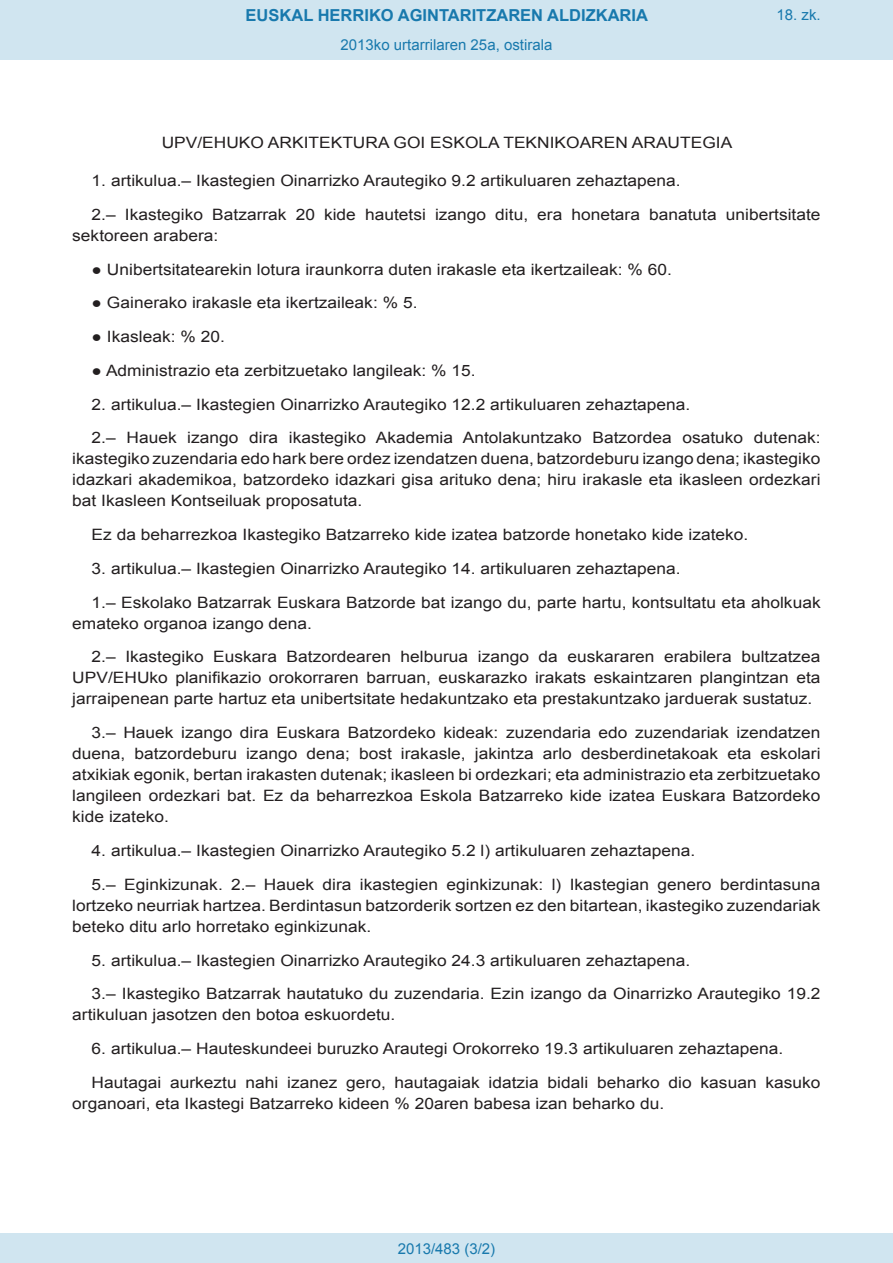
<style>
.page{position:relative;width:893px;height:1263px;background:#fff}
.page>*{position:absolute;margin:0;border:0;box-sizing:border-box;transform-origin:0 0}
.t1{font:700 16.5px "Arial";color:#1879ad}
.BOPVDetalle{font:15.6px/21px "Arial";color:#231f20;scale:1.11 1}
.BOPVDetalleNivel1{font:15.6px "Arial";color:#231f20;scale:1.11 1}
.BOPVClave{font:15.6px "Arial";color:#231f20;scale:1.11 1}
.Paginacion_Centro{font:15px "Arial";color:#1879ad}
</style>
<div class="page">
<div style="left:0;top:0;width:893px;height:60px;background:#d0e5f0"></div>
<div style="left:0;top:1233px;width:893px;height:30px;background:#d0e5f0"></div>
<p class="t1" style="left:246px;top:4px;width:404px">EUSKAL HERRIKO AGINTARITZAREN ALDIZKARIA</p>
<p class="Paginacion_Centro" style="left:341px;top:35px;width:213px">2013ko urtarrilaren 25a, ostirala</p>
<p class="Paginacion_Centro" style="left:776px;top:5px;width:46px">18. zk.</p>
<p class="BOPVClave" style="left:162px;top:132px;width:516px">UPV/EHUKO ARKITEKTURA GOI ESKOLA TEKNIKOAREN ARAUTEGIA</p>
<p class="BOPVDetalle" style="left:92px;top:170px;width:532px">1. artikulua.– Ikastegien Oinarrizko Arautegiko 9.2 artikuluaren zehaztapena.</p>
<p class="BOPVDetalle" style="left:72px;top:204px;width:676px;text-indent:19px">2.– Ikastegiko Batzarrak 20 kide hautetsi izango ditu, era honetara banatuta unibertsitate sektoreen arabera:</p>
<p class="BOPVDetalleNivel1" style="left:92px;top:259px;width:524px">● Unibertsitatearekin lotura iraunkorra duten irakasle eta ikertzaileak: % 60.</p>
<p class="BOPVDetalleNivel1" style="left:92px;top:293px;width:295px">● Gainerako irakasle eta ikertzaileak: % 5.</p>
<p class="BOPVDetalleNivel1" style="left:92px;top:326px;width:122px">● Ikasleak: % 20.</p>
<p class="BOPVDetalleNivel1" style="left:92px;top:360px;width:347px">● Administrazio eta zerbitzuetako langileak: % 15.</p>
<p class="BOPVDetalle" style="left:92px;top:394px;width:541px">2. artikulua.– Ikastegien Oinarrizko Arautegiko 12.2 artikuluaren zehaztapena.</p>
<p class="BOPVDetalle" style="left:72px;top:428px;width:676px;text-align:justify;text-indent:19px">2.– Hauek izango dira ikastegiko Akademia Antolakuntzako Batzordea osatuko dutenak: ikastegiko zuzendaria edo hark bere ordez izendatzen duena, batzordeburu izango dena; ikastegiko idazkari akademikoa, batzordeko idazkari gisa arituko dena; hiru irakasle eta ikasleen ordezkari bat Ikasleen Kontseiluak proposatuta.</p>
<p class="BOPVDetalle" style="left:92px;top:524px;width:593px">Ez da beharrezkoa Ikastegiko Batzarreko kide izatea batzorde honetako kide izateko.</p>
<p class="BOPVDetalle" style="left:92px;top:558px;width:532px">3. artikulua.– Ikastegien Oinarrizko Arautegiko 14. artikuluaren zehaztapena.</p>
<p class="BOPVDetalle" style="left:72px;top:592px;width:676px;text-indent:19px">1.– Eskolako Batzarrak Euskara Batzorde bat izango du, parte hartu, kontsultatu eta aholkuak emateko organoa izango dena.</p>
<p class="BOPVDetalle" style="left:72px;top:647px;width:676px;text-align:justify;text-indent:19px">2.– Ikastegiko Euskara Batzordearen helburua izango da euskararen erabilera bultzatzea UPV/EHUko planifikazio orokorraren barruan, euskarazko irakats eskaintzaren plangintzan eta jarraipenean parte hartuz eta unibertsitate hedakuntzako eta prestakuntzako jarduerak sustatuz.</p>
<p class="BOPVDetalle" style="left:72px;top:722px;width:676px;text-align:justify;text-indent:19px">3.– Hauek izango dira Euskara Batzordeko kideak: zuzendaria edo zuzendariak izendatzen duena, batzordeburu izango dena; bost irakasle, jakintza arlo desberdinetakoak eta eskolari atxikiak egonik, bertan irakasten dutenak; ikasleen bi ordezkari; eta administrazio eta zerbitzuetako langileen ordezkari bat. Ez da beharrezkoa Eskola Batzarreko kide izatea Euskara Batzordeko kide izateko.</p>
<p class="BOPVDetalle" style="left:92px;top:840px;width:545px">4. artikulua.– Ikastegien Oinarrizko Arautegiko 5.2 l) artikuluaren zehaztapena.</p>
<p class="BOPVDetalle" style="left:72px;top:874px;width:676px;text-align:justify;text-indent:19px">5.– Eginkizunak. 2.– Hauek dira ikastegien eginkizunak: l) Ikastegian genero berdintasuna lortzeko neurriak hartzea. Berdintasun batzorderik sortzen ez den bitartean, ikastegiko zuzendariak beteko ditu arlo horretako eginkizunak.</p>
<p class="BOPVDetalle" style="left:92px;top:950px;width:541px">5. artikulua.– Ikastegien Oinarrizko Arautegiko 24.3 artikuluaren zehaztapena.</p>
<p class="BOPVDetalle" style="left:72px;top:983px;width:676px;text-indent:19px">3.– Ikastegiko Batzarrak hautatuko du zuzendaria. Ezin izango da Oinarrizko Arautegiko 19.2 artikuluan jasotzen den botoa eskuordetu.</p>
<p class="BOPVDetalle" style="left:92px;top:1038px;width:624px">6. artikulua.– Hauteskundeei buruzko Arautegi Orokorreko 19.3 artikuluaren zehaztapena.</p>
<p class="BOPVDetalle" style="left:72px;top:1072px;width:676px;text-indent:19px">Hautagai aurkeztu nahi izanez gero, hautagaiak idatzia bidali beharko dio kasuan kasuko organoari, eta Ikastegi Batzarreko kideen % 20aren babesa izan beharko du.</p>
<p class="Paginacion_Centro" style="left:398px;top:1238px;width:99px">2013/483 (3/2)</p>
</div>
